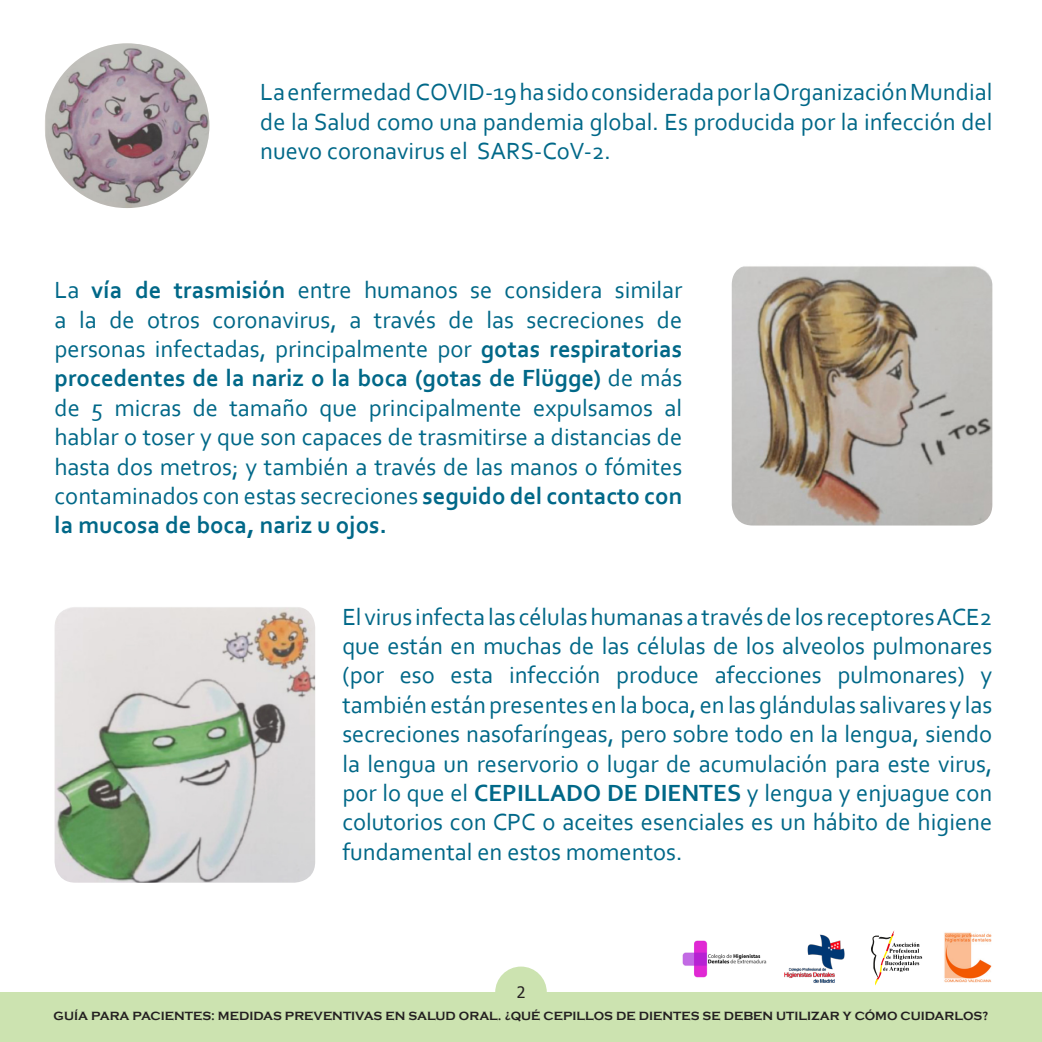
<style>
.page{position:relative;width:1042px;height:1042px;background:#fff}
.page>*{position:absolute;margin:0;border:0;box-sizing:border-box;transform-origin:0 0}
.t1{font:24.5px/29.4px "Corbel";color:#006888;text-align:justify}
.t2{font:15.75px "Tahoma";color:#231f20}
.t3{font:700 12.25px "Copperplate Gothic";color:#231f20}
.s1{font-weight:700}
</style>
<div class="page">
<div style="left:0;top:992px;width:1042px;height:50px;background:#cce3b0"></div>
<div style="left:495px;top:966px;width:52px;height:52px;background:#cce3b0;border-radius:50%"></div>
<svg style="left:871px;top:930px;width:51px;height:56px"></svg>
<img style="left:944px;top:932px;width:48px;height:50px">
<img style="left:682px;top:934px;width:163px;height:49px">
<img style="left:45px;top:43px;width:164px;height:165px">
<img style="left:732px;top:266px;width:260px;height:259px">
<img style="left:55px;top:607px;width:260px;height:275px">
<p class="t1" style="left:260px;top:77px;width:733px">La enfermedad COVID-19 ha sido considerada por la Organización Mundial de la Salud como una pandemia global. Es producida por la infección del nuevo coronavirus el SARS-CoV-2.</p>
<p class="t1" style="left:55px;top:275px;width:629px">La <span class="s1">vía de trasmisión</span> entre humanos se considera similar a la de otros coronavirus, a través de las secreciones de personas infectadas, principalmente por <span class="s1">gotas respiratorias procedentes de la nariz o la boca (gotas de Flügge)</span> de más de 5 micras de tamaño que principalmente expulsamos al hablar o toser y que son capaces de trasmitirse a distancias de hasta dos metros; y también a través de las manos o fómites contaminados con estas secreciones <span class="s1">seguido del contacto con la mucosa de boca, nariz u ojos.</span></p>
<p class="t1" style="left:342px;top:601px;width:651px">El virus infecta las células humanas a través de los receptores ACE2 que están en muchas de las células de los alveolos pulmonares (por eso esta infección produce afecciones pulmonares) y también están presentes en la boca, en las glándulas salivares y las secreciones nasofaríngeas, pero sobre todo en la lengua, siendo la lengua un reservorio o lugar de acumulación para este virus, por lo que el <span class="s1">CEPILLADO DE DIENTES</span> y lengua y enjuague con colutorios con CPC o aceites esenciales es un hábito de higiene fundamental en estos momentos.</p>
<p class="t2" style="left:517px;top:982px;width:10px">2</p>
<p class="t3" style="left:54px;top:1009px;width:936px">GUÍA PARA PACIENTES: MEDIDAS PREVENTIVAS EN SALUD ORAL. ¿QUÉ CEPILLOS DE DIENTES SE DEBEN UTILIZAR Y CÓMO CUIDARLOS?</p>
</div>
